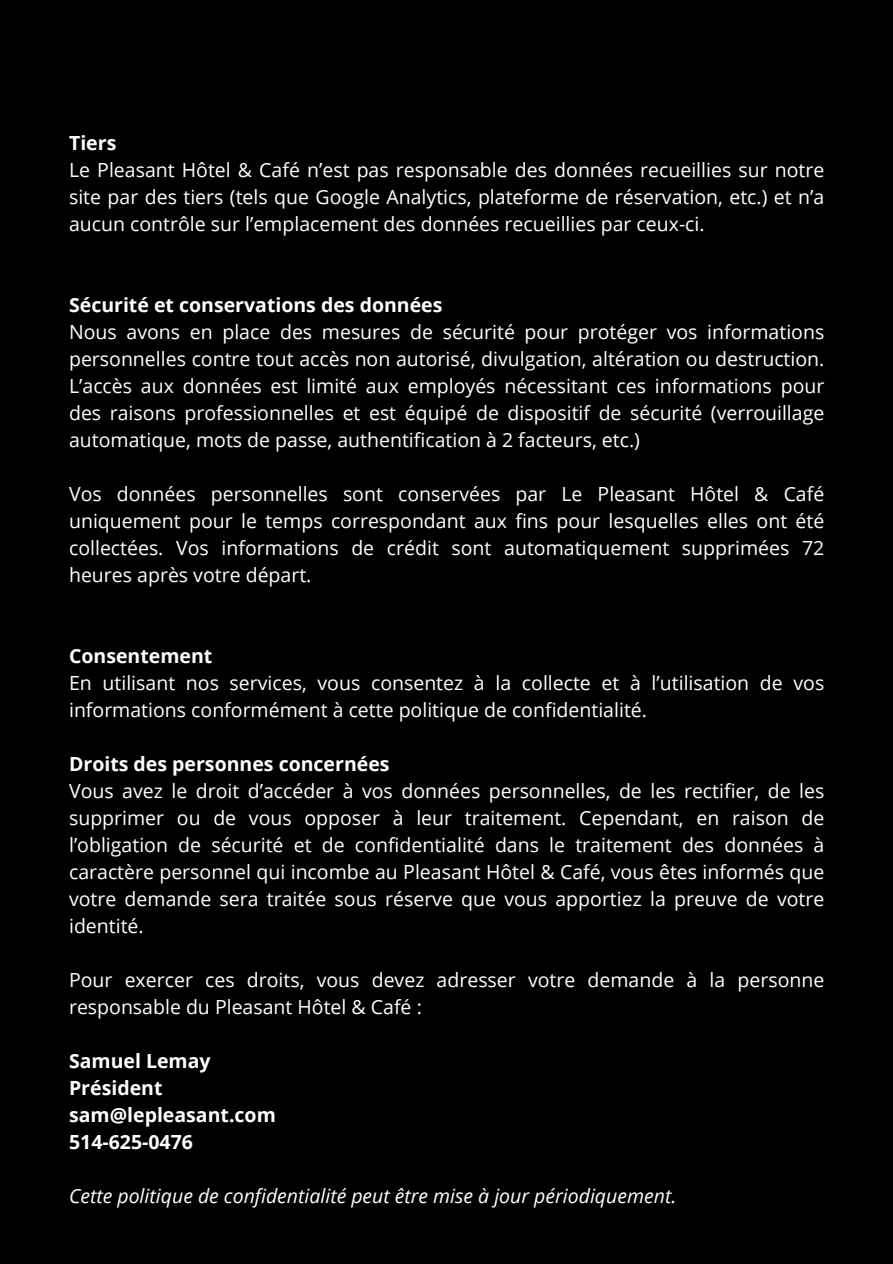
<style>
.page{position:relative;width:893px;height:1264px;background:#fff}
.page>*{position:absolute;margin:0;border:0;box-sizing:border-box;transform-origin:0 0}
.t1{font:19.5px/27px "Open Sans";color:#fff;text-align:justify}
.t2{font:700 19.5px/27px "Open Sans";color:#fff}
.t3{font:italic 19.5px "Open Sans";color:#fff}
</style>
<div class="page">
<div style="left:0;top:0;width:892px;height:1263px;background:#000"></div>
<p class="t2" style="left:69px;top:128px;width:49px">Tiers</p>
<p class="t1" style="left:69px;top:155px;width:756px">Le Pleasant Hôtel &amp; Café n’est pas responsable des données recueillies sur notre site par des tiers (tels que Google Analytics, plateforme de réservation, etc.) et n’a aucun contrôle sur l’emplacement des données recueillies par ceux-ci.</p>
<p class="t2" style="left:69px;top:290px;width:375px">Sécurité et conservations des données</p>
<p class="t1" style="left:69px;top:317px;width:756px">Nous avons en place des mesures de sécurité pour protéger vos informations personnelles contre tout accès non autorisé, divulgation, altération ou destruction.<br>L’accès aux données est limité aux employés nécessitant ces informations pour des raisons professionnelles et est équipé de dispositif de sécurité (verrouillage automatique, mots de passe, authentification à 2 facteurs, etc.)</p>
<p class="t1" style="left:69px;top:479px;width:756px">Vos données personnelles sont conservées par Le Pleasant Hôtel &amp; Café uniquement pour le temps correspondant aux fins pour lesquelles elles ont été collectées. Vos informations de crédit sont automatiquement supprimées 72 heures après votre départ.</p>
<p class="t2" style="left:69px;top:641px;width:145px">Consentement</p>
<p class="t1" style="left:69px;top:668px;width:756px">En utilisant nos services, vous consentez à la collecte et à l’utilisation de vos informations conformément à cette politique de confidentialité.</p>
<p class="t2" style="left:69px;top:749px;width:322px">Droits des personnes concernées</p>
<p class="t1" style="left:69px;top:776px;width:756px">Vous avez le droit d’accéder à vos données personnelles, de les rectifier, de les supprimer ou de vous opposer à leur traitement. Cependant, en raison de l’obligation de sécurité et de confidentialité dans le traitement des données à caractère personnel qui incombe au Pleasant Hôtel &amp; Café, vous êtes informés que votre demande sera traitée sous réserve que vous apportiez la preuve de votre identité.</p>
<p class="t1" style="left:69px;top:965px;width:756px">Pour exercer ces droits, vous devez adresser votre demande à la personne responsable du Pleasant Hôtel &amp; Café :</p>
<h1 class="t2" style="left:69px;top:1046px;width:208px">Samuel Lemay<br>Président sam@lepleasant.com<br>514-625-0476</h1>
<p class="t3" style="left:69px;top:1182px;width:608px">Cette politique de confidentialité peut être mise à jour périodiquement.</p>
</div>
